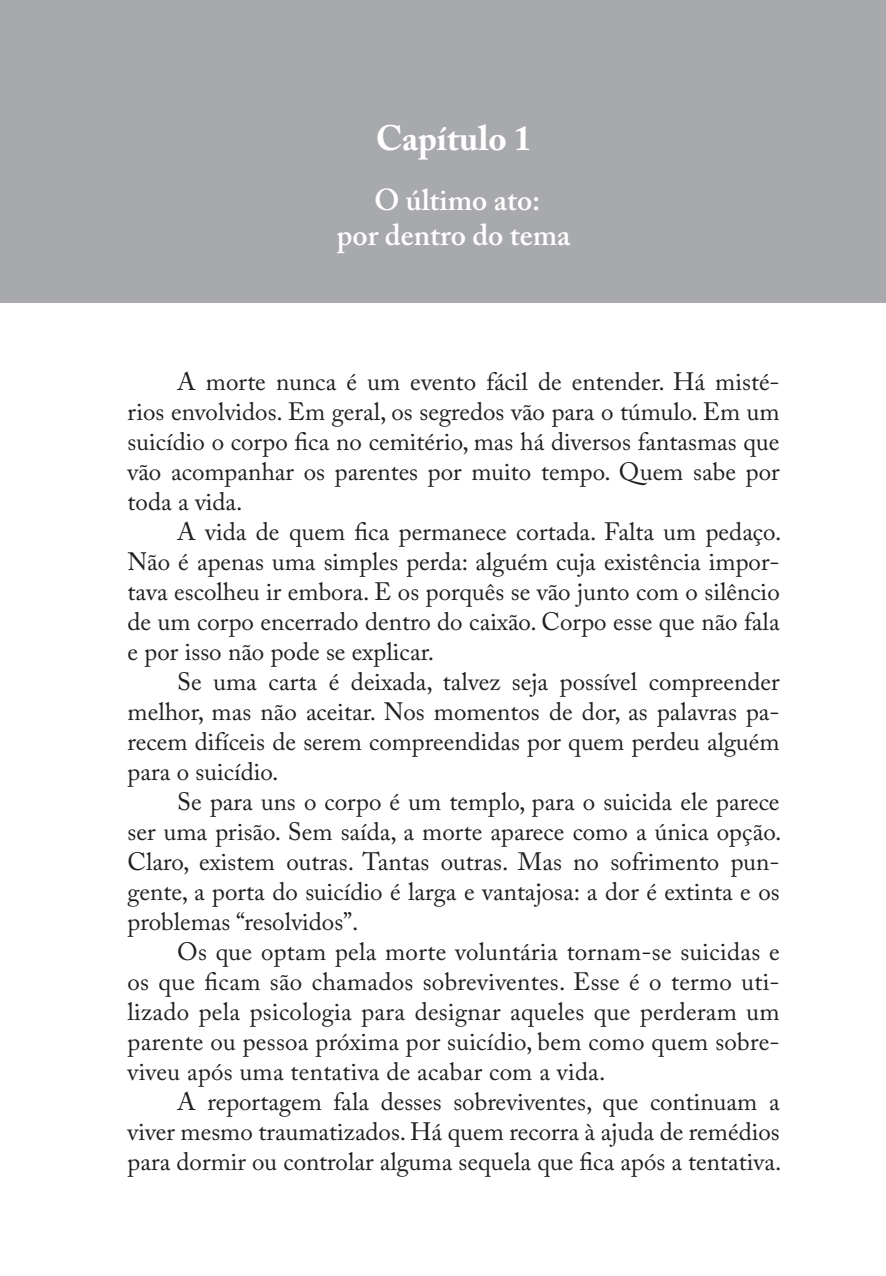
<style>
.page{position:relative;width:886px;height:1276px;background:#fff}
.page>*{position:absolute;margin:0;border:0;box-sizing:border-box;transform-origin:0 0}
.t1{font:700 35px "Adobe Caslon Pro";color:#fff}
.t2{font:600 30px/35px "Adobe Caslon Pro";color:#fff;text-align:center}
.t3{font:25px/30px "Adobe Caslon Pro";color:#231f20;text-align:justify}
</style>
<div class="page">
<div style="left:0;top:0;width:886px;height:302px;background:#a8a9ad"></div>
<h1 class="t1" style="left:376px;top:117px;width:157px">Capítulo 1</h1>
<p class="t2" style="left:337px;top:182px;width:235px">O último ato:<br>por dentro do tema</p>
<p class="t3" style="left:128px;top:366px;width:654px;text-indent:50px">A morte nunca é um evento fácil de entender. Há misté&shy;rios envolvidos. Em geral, os segredos vão para o túmulo. Em um suicídio o corpo fica no cemitério, mas há diversos fantasmas que vão acompanhar os parentes por muito tempo. Quem sabe por toda a vida.</p>
<p class="t3" style="left:128px;top:516px;width:655px;text-indent:50px">A vida de quem fica permanece cortada. Falta um pedaço.<br>Não é apenas uma simples perda: alguém cuja existência impor&shy;tava escolheu ir embora. E os porquês se vão junto com o silêncio de um corpo encerrado dentro do caixão. Corpo esse que não fala e por isso não pode se explicar.</p>
<p class="t3" style="left:128px;top:666px;width:654px;text-indent:50px">Se uma carta é deixada, talvez seja possível compreender melhor, mas não aceitar. Nos momentos de dor, as palavras pa&shy;recem difíceis de serem compreendidas por quem perdeu alguém para o suicídio.</p>
<p class="t3" style="left:128px;top:786px;width:655px;text-indent:50px">Se para uns o corpo é um templo, para o suicida ele parece ser uma prisão. Sem saída, a morte aparece como a única opção.<br>Claro, existem outras. Tantas outras. Mas no sofrimento pun&shy;gente, a porta do suicídio é larga e vantajosa: a dor é extinta e os problemas “resolvidos”.</p>
<p class="t3" style="left:128px;top:936px;width:654px;text-indent:50px">Os que optam pela morte voluntária tornam-se suicidas e os que ficam são chamados sobreviventes. Esse é o termo uti&shy;lizado pela psicologia para designar aqueles que perderam um parente ou pessoa próxima por suicídio, bem como quem sobre&shy;viveu após uma tentativa de acabar com a vida.</p>
<p class="t3" style="left:128px;top:1086px;width:655px;text-indent:50px">A reportagem fala desses sobreviventes, que continuam a viver mesmo traumatizados. Há quem recorra à ajuda de remédios para dormir ou controlar alguma sequela que fica após a tentativa.</p>
</div>
